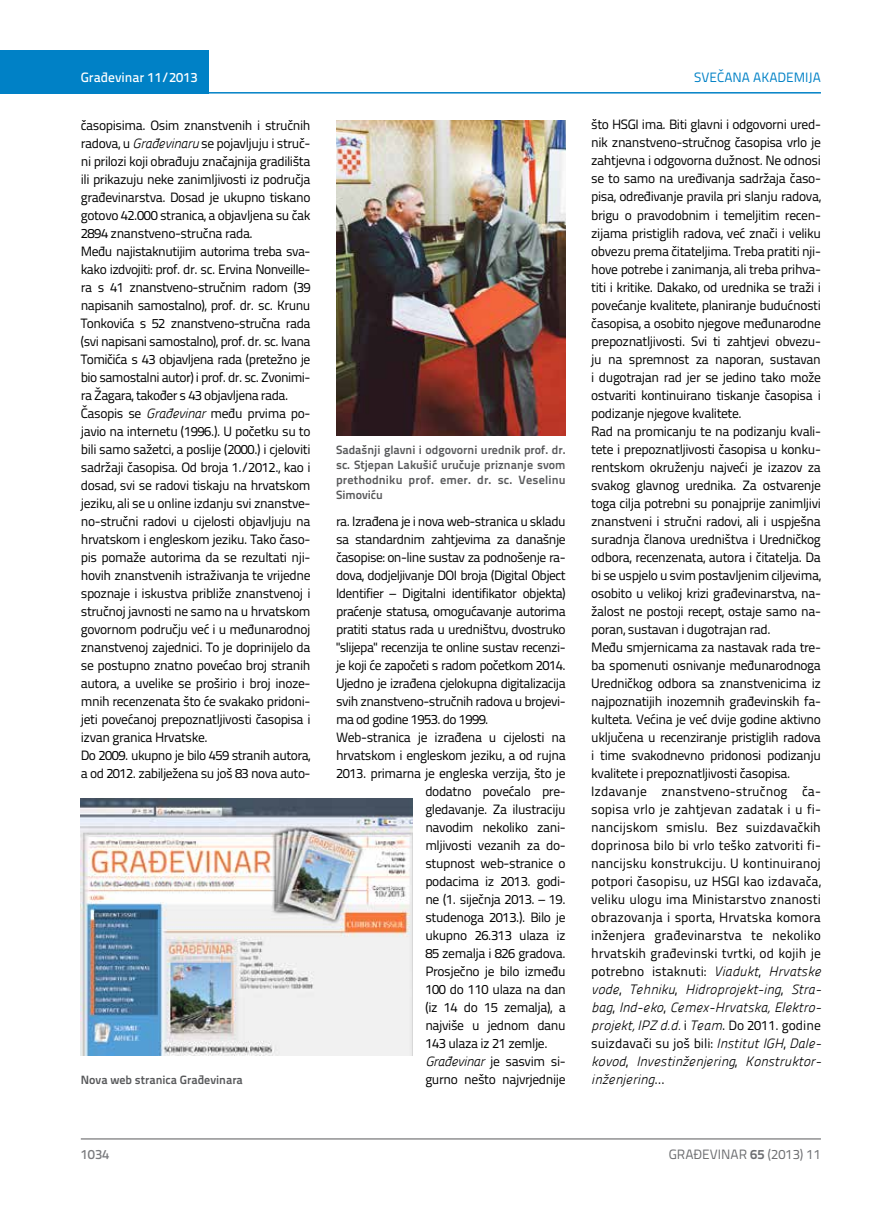
<style>
.page{position:relative;width:872px;height:1212px;background:#fff}
.page>*{position:absolute;margin:0;border:0;box-sizing:border-box;transform-origin:0 0}
.t1{font:13.5px/18px "Titillium Text 22 L";letter-spacing:-.03em;color:#000}
.t2{font:italic 13.5px/18px "Panefresco 250 wt";color:#000;text-align:justify}
.t3{font:13.5px "Titillium Text 22 L";color:#000}
.t4{font:13.5px "Titillium Text 22 L";color:#6d6e71}
.t5{font:500 13.5px "Titillium Text 22 L";color:#fff}
.t6{font:13.5px "Titillium Text 22 L";color:#0081c6}
.t7{font:500 13.5px "Titillium Text 22 L";color:#797a7d}
.t8{font:700 12px/15px "Titillium Text 22 L";color:#58595b;text-align:justify}
.s1{font-family:"Panefresco 250 wt";font-style:italic}
.s2{font-family:"Titillium Text 22 L";font-style:normal}
.s3{font-weight:700}
</style>
<div class="page">
<hr style="left:81px;top:1139px;width:740px;height:1px;background:#58595b">
<div style="left:0;top:50px;width:208px;height:44px;background:#0081c6"></div>
<hr style="left:0;top:92px;width:821px;height:2px;background:#0081c6">
<img style="left:336px;top:121px;width:230px;height:315px">
<img style="left:81px;top:799px;width:331px;height:256px">
<p class="t5" style="left:81px;top:67px;width:118px">Građevinar 11/2013</p>
<p class="t6" style="left:694px;top:68px;width:128px">SVEČANA AKADEMIJA</p>
<p class="t1" style="left:81px;top:115px;width:231px">časopisima. Osim znanstvenih i stručnih radova, u <span class="s1">Građevinaru</span> se pojavljuju i struč&shy;ni prilozi koji obrađuju značajnija gradilišta ili prikazuju neke zanimljivosti iz područja građevinarstva. Dosad je ukupno tiskano gotovo 42.000 stranica, a objavljena su čak 2894 znanstveno-stručna rada.<br>Među najistaknutijim autorima treba sva&shy;kako izdvojiti: prof. dr. sc. Ervina Nonveille&shy;ra s 41 znanstveno-stručnim radom (39 napisanih samostalno), prof. dr. sc. Krunu Tonkovića s 52 znanstveno-stručna rada (svi napisani samostalno), prof. dr. sc. Ivana Tomičića s 43 objavljena rada (pretežno je bio samostalni autor) i prof. dr. sc. Zvonimi&shy;ra Žagara, također s 43 objavljena rada.<br>Časopis se <span class="s1">Građevinar</span> među prvima po&shy;javio na internetu (1996.). U početku su to bili samo sažetci, a poslije (2000.) i cjeloviti sadržaji časopisa. Od broja 1./2012., kao i dosad, svi se radovi tiskaju na hrvatskom jeziku, ali se u online izdanju svi znanstve&shy;no-stručni radovi u cijelosti objavljuju na hrvatskom i engleskom jeziku. Tako časo&shy;pis pomaže autorima da se rezultati nji&shy;hovih znanstvenih istraživanja te vrijedne spoznaje i iskustva približe znanstvenoj i stručnoj javnosti ne samo na u hrvatskom govornom području već i u međunarodnoj znanstvenoj zajednici. To je doprinijelo da se postupno znatno povećao broj stranih autora, a uvelike se proširio i broj inoze&shy;mnih recenzenata što će svakako pridoni&shy;jeti povećanoj prepoznatljivosti časopisa i izvan granica Hrvatske.<br>Do 2009. ukupno je bilo 459 stranih autora, a od 2012. zabilježena su još 83 nova auto-</p>
<p class="t1" style="left:591px;top:115px;width:231px">što HSGI ima. Biti glavni i odgovorni ured&shy;nik znanstveno-stručnog časopisa vrlo je zahtjevna i odgovorna dužnost. Ne odnosi se to samo na uređivanja sadržaja časo&shy;pisa, određivanje pravila pri slanju radova, brigu o pravodobnim i temeljitim recen&shy;zijama pristiglih radova, već znači i veliku obvezu prema čitateljima. Treba pratiti nji&shy;hove potrebe i zanimanja, ali treba prihva&shy;titi i kritike. Dakako, od urednika se traži i povećanje kvalitete, planiranje budućnosti časopisa, a osobito njegove međunarodne prepoznatljivosti. Svi ti zahtjevi obvezu&shy;ju na spremnost za naporan, sustavan i dugotrajan rad jer se jedino tako može ostvariti kontinuirano tiskanje časopisa i podizanje njegove kvalitete.<br>Rad na promicanju te na podizanju kvali&shy;tete i prepoznatljivosti časopisa u konku&shy;rentskom okruženju najveći je izazov za svakog glavnog urednika. Za ostvarenje toga cilja potrebni su ponajprije zanimljivi znanstveni i stručni radovi, ali i uspješna suradnja članova uredništva i Uredničkog odbora, recenzenata, autora i čitatelja. Da bi se uspjelo u svim postavljenim ciljevima, osobito u velikoj krizi građevinarstva, na&shy;žalost ne postoji recept, ostaje samo na&shy;poran, sustavan i dugotrajan rad.<br>Među smjernicama za nastavak rada tre&shy;ba spomenuti osnivanje međunarodnoga Uredničkog odbora sa znanstvenicima iz najpoznatijih inozemnih građevinskih fa&shy;kulteta. Većina je već dvije godine aktivno uključena u recenziranje pristiglih radova i time svakodnevno pridonosi podizanju kvalitete i prepoznatljivosti časopisa.<br>Izdavanje znanstveno-stručnog ča&shy;sopisa vrlo je zahtjevan zadatak i u fi&shy;nancijskom smislu. Bez suizdavačkih doprinosa bilo bi vrlo teško zatvoriti fi&shy;nancijsku konstrukciju. U kontinuiranoj potpori časopisu, uz HSGI kao izdavača, veliku ulogu ima Ministarstvo znanosti obrazovanja i sporta, Hrvatska komora inženjera građevinarstva te nekoliko hrvatskih građevinski tvrtki, od kojih je potrebno istaknuti: <span class="s1">Viadukt</span>, <span class="s1">Hrvatske</span></p>
<p class="t2" style="left:591px;top:979px;width:231px">vode<span class="s2">,</span> Tehniku<span class="s2">,</span> Hidroprojekt-ing<span class="s2">,</span> Stra&shy;bag<span class="s2">,</span> Ind-eko<span class="s2">,</span> Cemex-Hrvatska, Elektro&shy;projekt, IPZ d.d. <span class="s2">i</span> Team<span class="s2">. Do 2011. godine</span></p>
<p class="t3" style="left:591px;top:1033px;width:231px">suizdavači su još bili: <span class="s1">Institut IGH</span>, <span class="s1">Dale-</span></p>
<p class="t2" style="left:591px;top:1051px;width:231px">kovod<span class="s2">,</span> Investinženjering<span class="s2">,</span> Konstruktor&shy;inženjering<span class="s2">…</span></p>
<p class="t8" style="left:336px;top:441px;width:231px">Sadašnji glavni i odgovorni urednik prof. dr. sc. Stjepan Lakušić uručuje priznanje svom prethodniku prof. emer. dr. sc. Veselinu Simoviću</p>
<p class="t1" style="left:336px;top:511px;width:231px">ra. Izrađena je i nova web-stranica u skladu</p>
<p class="t1" style="left:336px;top:529px;width:231px">sa standardnim zahtjevima za današnje</p>
<p class="t1" style="left:336px;top:547px;width:231px">časopise: on-line sustav za podnošenje ra-</p>
<p class="t1" style="left:336px;top:565px;width:231px">dova, dodjeljivanje DOI broja (Digital Object</p>
<p class="t1" style="left:336px;top:583px;width:231px">Identifier – Digitalni identifikator objekta)</p>
<p class="t1" style="left:336px;top:601px;width:231px">praćenje statusa, omogućavanje autorima</p>
<p class="t1" style="left:336px;top:619px;width:231px">pratiti status rada u uredništvu, dvostruko</p>
<p class="t1" style="left:336px;top:637px;width:231px">"slijepa" recenzija te online sustav recenzi-</p>
<p class="t1" style="left:336px;top:655px;width:231px">je koji će započeti s radom početkom 2014.</p>
<p class="t1" style="left:336px;top:673px;width:231px">Ujedno je izrađena cjelokupna digitalizacija</p>
<p class="t1" style="left:336px;top:691px;width:231px">svih znanstveno-stručnih radova u brojevi-</p>
<p class="t1" style="left:336px;top:709px;width:154px">ma od godine 1953. do 1999.</p>
<p class="t1" style="left:336px;top:727px;width:231px">Web-stranica je izrađena u cijelosti na</p>
<p class="t1" style="left:336px;top:745px;width:231px">hrvatskom i engleskom jeziku, a od rujna</p>
<p class="t1" style="left:336px;top:763px;width:231px">2013. primarna je engleska verzija, što je</p>
<p class="t1" style="left:425px;top:781px;width:142px">dodatno povećalo pre-</p>
<p class="t1" style="left:425px;top:799px;width:142px">gledavanje. Za ilustraciju</p>
<p class="t1" style="left:425px;top:817px;width:142px">navodim nekoliko zani-</p>
<p class="t1" style="left:425px;top:835px;width:142px">mljivosti vezanih za do-</p>
<p class="t1" style="left:425px;top:853px;width:142px">stupnost web-stranice o</p>
<p class="t1" style="left:425px;top:871px;width:142px">podacima iz 2013. godi-</p>
<p class="t1" style="left:425px;top:889px;width:142px">ne (1. siječnja 2013. – 19.</p>
<p class="t1" style="left:425px;top:907px;width:142px">studenoga 2013.). Bilo je</p>
<p class="t1" style="left:425px;top:926px;width:142px">ukupno 26.313 ulaza iz</p>
<p class="t1" style="left:425px;top:944px;width:142px">85 zemalja i 826 gradova.</p>
<p class="t1" style="left:425px;top:962px;width:142px">Prosječno je bilo između</p>
<p class="t1" style="left:425px;top:980px;width:142px">100 do 110 ulaza na dan</p>
<p class="t1" style="left:425px;top:998px;width:142px">(iz 14 do 15 zemalja), a</p>
<p class="t1" style="left:425px;top:1016px;width:142px">najviše u jednom danu</p>
<p class="t1" style="left:425px;top:1034px;width:124px">143 ulaza iz 21 zemlje.</p>
<p class="t1" style="left:425px;top:1052px;width:142px"><span class="s1">Građevinar</span> je sasvim si-</p>
<p class="t1" style="left:425px;top:1070px;width:142px">gurno nešto najvrjednije</p>
<p class="t8" style="left:81px;top:1072px;width:164px">Nova web stranica Građevinara</p>
<p class="t7" style="left:81px;top:1144px;width:30px">1034</p>
<p class="t4" style="left:669px;top:1144px;width:154px">GRAĐEVINAR <span class="s3">65</span> (2013) 11</p>
</div>
